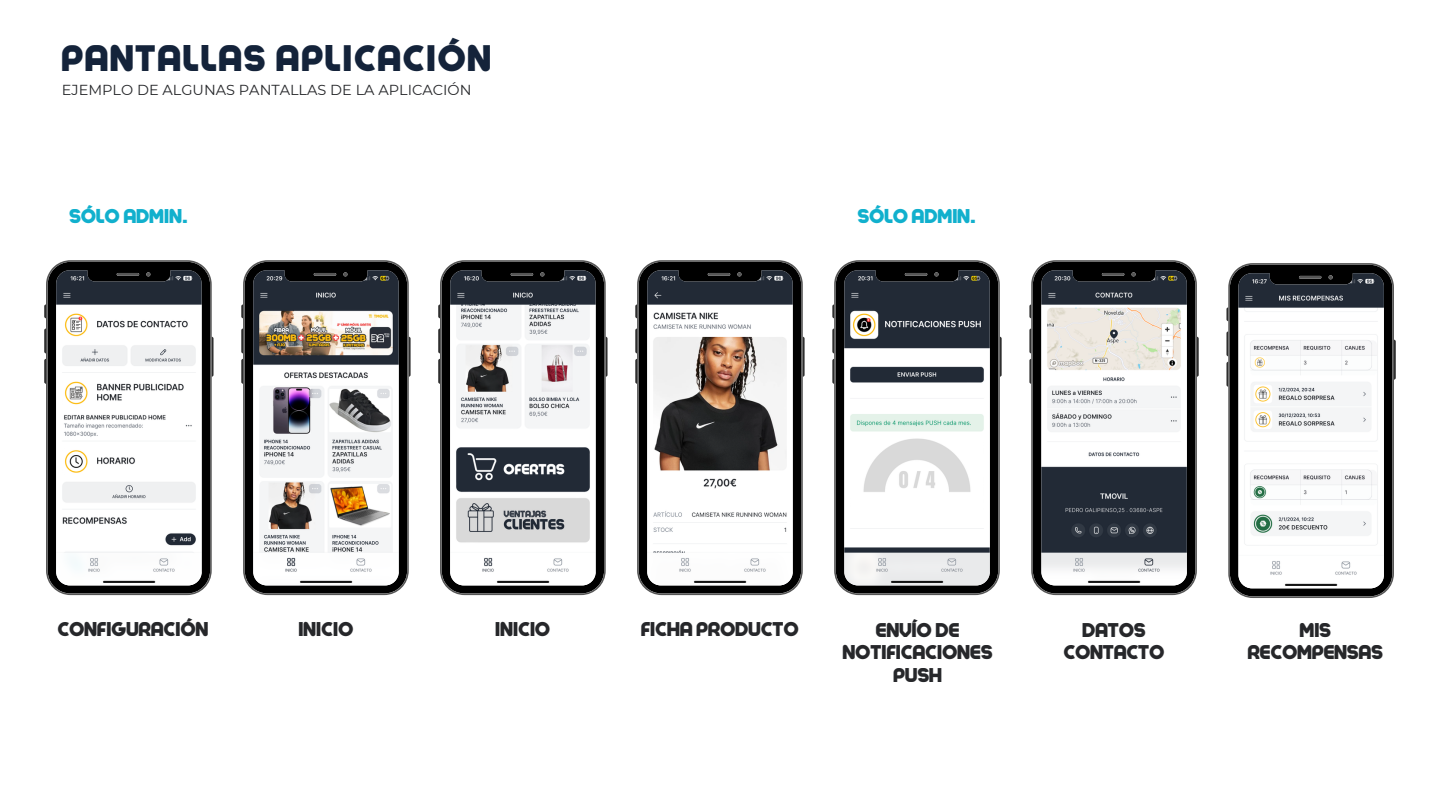
<style>
.page{position:relative;width:1440px;height:810px;background:#fff}
.page>*{position:absolute;margin:0;border:0;box-sizing:border-box;transform-origin:0 0}
.t1{font:900 36px "Colo Pro";letter-spacing:.05em;color:#14233a}
.t2{font:900 19.5px/22.5px "Colo Pro";color:#26272a;text-align:center}
.t3{font:900 19.5px "Colo Pro";color:#11b0cd}
.t4{font:14.5px "Montserrat";color:#26272a}
</style>
<div class="page">
<svg style="left:44px;top:304px;width:2px;height:14px"></svg>
<svg style="left:44px;top:329px;width:2px;height:24px"></svg>
<svg style="left:44px;top:359px;width:2px;height:25px"></svg>
<svg style="left:212px;top:337px;width:2px;height:40px"></svg>
<svg style="left:46px;top:260px;width:166px;height:335px"></svg>
<svg style="left:241px;top:304px;width:2px;height:14px"></svg>
<svg style="left:241px;top:329px;width:2px;height:24px"></svg>
<svg style="left:241px;top:359px;width:2px;height:25px"></svg>
<svg style="left:409px;top:337px;width:2px;height:40px"></svg>
<svg style="left:243px;top:260px;width:166px;height:335px"></svg>
<svg style="left:438px;top:304px;width:2px;height:14px"></svg>
<svg style="left:438px;top:329px;width:2px;height:24px"></svg>
<svg style="left:438px;top:359px;width:2px;height:25px"></svg>
<svg style="left:606px;top:337px;width:2px;height:40px"></svg>
<svg style="left:440px;top:260px;width:166px;height:335px"></svg>
<svg style="left:635px;top:304px;width:2px;height:14px"></svg>
<svg style="left:635px;top:329px;width:2px;height:24px"></svg>
<svg style="left:635px;top:359px;width:2px;height:25px"></svg>
<svg style="left:803px;top:337px;width:2px;height:40px"></svg>
<svg style="left:637px;top:260px;width:166px;height:335px"></svg>
<svg style="left:832px;top:304px;width:2px;height:14px"></svg>
<svg style="left:832px;top:329px;width:2px;height:24px"></svg>
<svg style="left:832px;top:359px;width:2px;height:25px"></svg>
<svg style="left:1000px;top:337px;width:2px;height:40px"></svg>
<svg style="left:834px;top:260px;width:166px;height:335px"></svg>
<svg style="left:1029px;top:304px;width:2px;height:14px"></svg>
<svg style="left:1029px;top:329px;width:2px;height:24px"></svg>
<svg style="left:1029px;top:359px;width:2px;height:25px"></svg>
<svg style="left:1197px;top:337px;width:2px;height:40px"></svg>
<svg style="left:1031px;top:260px;width:166px;height:335px"></svg>
<svg style="left:1226px;top:307px;width:2px;height:14px"></svg>
<svg style="left:1226px;top:331px;width:2px;height:25px"></svg>
<svg style="left:1226px;top:362px;width:2px;height:25px"></svg>
<svg style="left:1394px;top:340px;width:2px;height:40px"></svg>
<svg style="left:1228px;top:263px;width:166px;height:335px"></svg>
<p class="t1" style="left:62px;top:38px;width:431px">PANTALLAS APLICACIÓN</p>
<p class="t4" style="left:62px;top:81px;width:411px">EJEMPLO DE ALGUNAS PANTALLAS DE LA APLICACIÓN</p>
<p class="t3" style="left:70px;top:205px;width:120px">SÓLO ADMIN.</p>
<p class="t3" style="left:858px;top:205px;width:120px">SÓLO ADMIN.</p>
<p class="t2" style="left:58px;top:618px;width:152px">CONFIGURACIÓN</p>
<p class="t2" style="left:298px;top:618px;width:57px">INICIO</p>
<p class="t2" style="left:495px;top:618px;width:57px">INICIO</p>
<p class="t2" style="left:641px;top:618px;width:159px">FICHA PRODUCTO</p>
<p class="t2" style="left:843px;top:619px;width:151px">ENVÍO DE<br>NOTIFICACIONES<br>PUSH</p>
<p class="t2" style="left:1064px;top:619px;width:102px">DATOS<br>CONTACTO</p>
<p class="t2" style="left:1248px;top:619px;width:137px">MIS<br>RECOMPENSAS</p>
</div>
